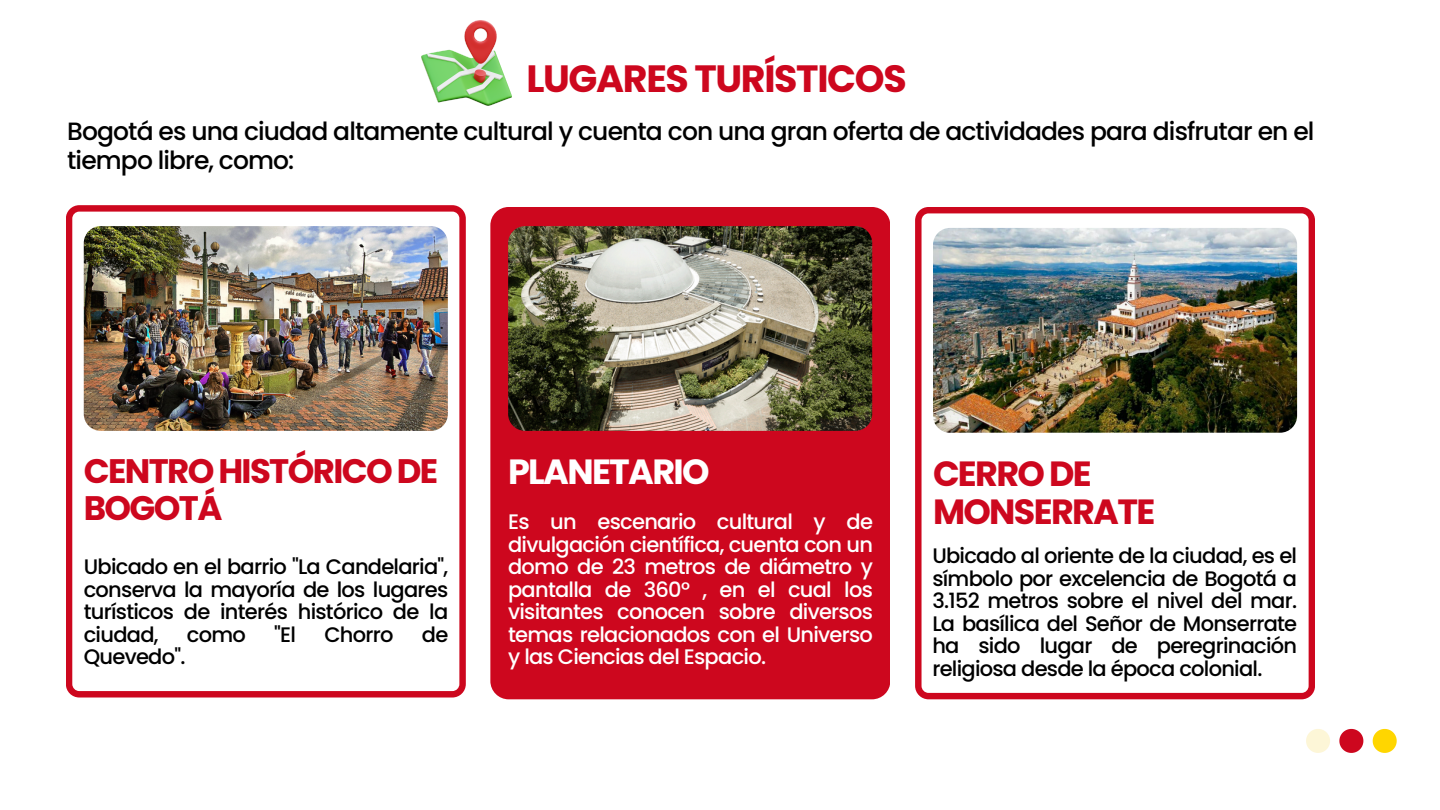
<style>
.page{position:relative;width:1440px;height:810px;background:#fff}
.page>*{position:absolute;margin:0;border:0;box-sizing:border-box;transform-origin:0 0}
.t1{font:700 38px "Poppins";letter-spacing:-.035em;color:#cd071e}
.t2{font:700 35px/38.2px "Poppins";letter-spacing:-.05em;color:#cd071e}
.t3{font:700 35px "Poppins";letter-spacing:-.05em;color:#fff}
.t4{font:700 34px/36.8px "Poppins";letter-spacing:-.05em;color:#cd071e}
.t5{font:500 25px/29.2px "Poppins";letter-spacing:-.035em;color:#000}
.t6{font:500 21px/22.5px "Poppins";letter-spacing:-.035em;color:#000;text-align:justify}
.t7{font:500 21px/22.5px "Poppins";letter-spacing:-.035em;color:#fff;text-align:justify}
</style>
<div class="page">
<svg style="left:1373px;top:729px;width:24px;height:24px"></svg>
<svg style="left:1339px;top:729px;width:24px;height:24px"></svg>
<svg style="left:1306px;top:729px;width:24px;height:24px"></svg>
<div style="left:490px;top:207px;width:400px;height:492px;background:#cd071e;border-radius:18px"></div>
<img style="left:508px;top:226px;width:364px;height:205px;border-radius:17px">
<svg style="left:66px;top:205px;width:400px;height:493px"></svg>
<img style="left:84px;top:226px;width:364px;height:205px;border-radius:17px">
<svg style="left:915px;top:207px;width:400px;height:492px"></svg>
<img style="left:933px;top:228px;width:364px;height:205px;border-radius:17px">
<img style="left:421px;top:21px;width:90px;height:85px">
<p class="t1" style="left:526px;top:52px;width:382px">LUGARES TURÍSTICOS</p>
<p class="t5" style="left:67px;top:117px;width:1249px">Bogotá es una ciudad altamente cultural y cuenta con una gran oferta de actividades para disfrutar en el tiempo libre, como:</p>
<p class="t4" style="left:84px;top:453px;width:356px">CENTRO HISTÓRICO DE<br>BOGOTÁ</p>
<p class="t6" style="left:84px;top:556px;width:366px">Ubicado en el barrio "La Candelaria", conserva la mayoría de los lugares turísticos de interés histórico de la ciudad,</p>
<p class="t6" style="left:187px;top:623px;width:61px">como</p>
<p class="t6" style="left:274px;top:623px;width:23px">"El</p>
<p class="t6" style="left:324px;top:623px;width:71px">Chorro</p>
<p class="t6" style="left:422px;top:623px;width:28px">de</p>
<p class="t6" style="left:84px;top:646px;width:103px">Quevedo".</p>
<p class="t3" style="left:508px;top:447px;width:203px">PLANETARIO</p>
<p class="t7" style="left:508px;top:511px;width:366px">Es un escenario cultural y de divulgación científica, cuenta con un domo de 23 metros de diámetro y pantalla de 360° , en el cual los visitantes conocen sobre diversos temas relacionados con el Universo y las Ciencias del Espacio.</p>
<p class="t2" style="left:933px;top:454px;width:224px">CERRO DE<br>MONSERRATE</p>
<p class="t6" style="left:932px;top:544px;width:366px">Ubicado al oriente de la ciudad, es el símbolo por excelencia de Bogotá a 3.152 metros sobre el nivel del mar.<br>La basílica del Señor de Monserrate ha sido lugar de peregrinación religiosa desde la época colonial.</p>
</div>
